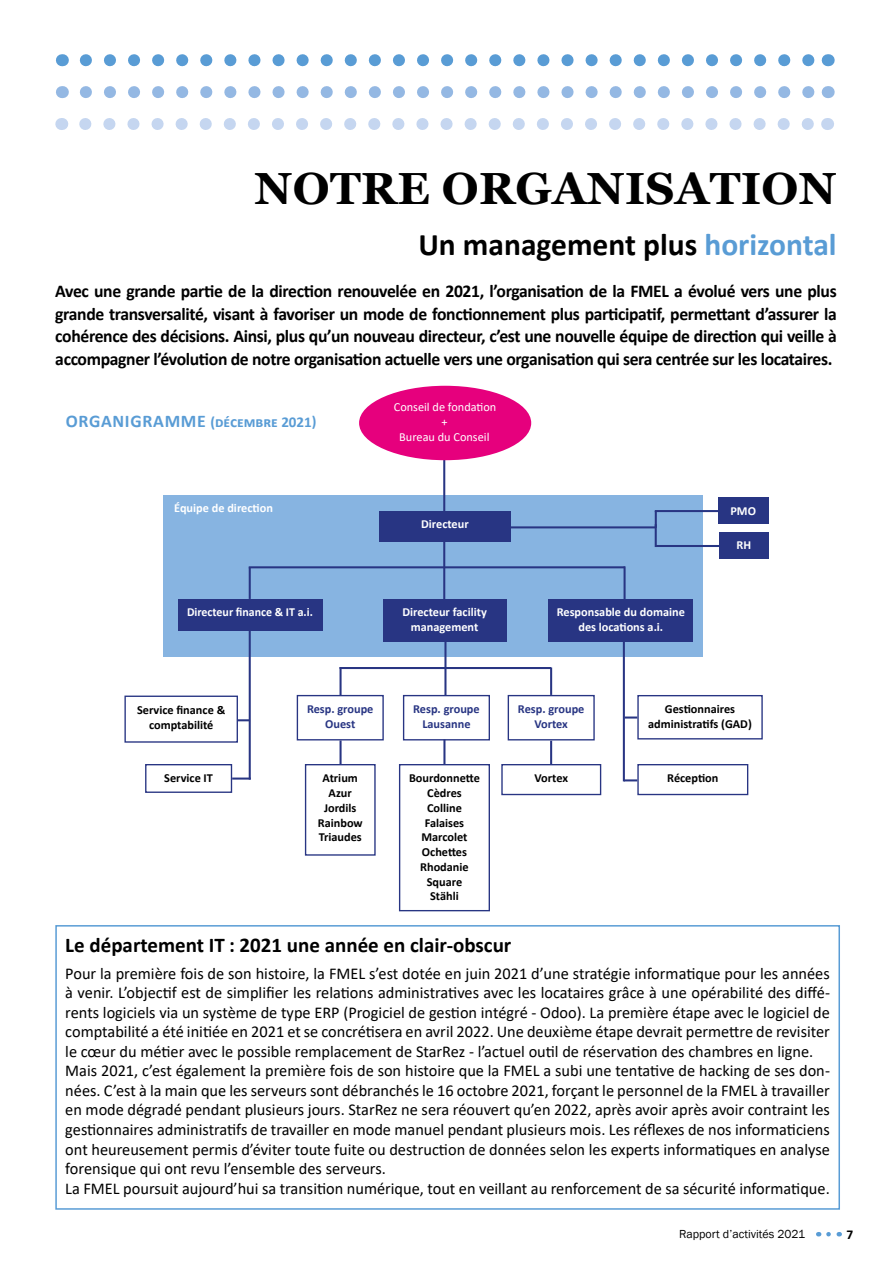
<style>
.page{position:relative;width:893px;height:1263px;background:#fff}
.page>*{position:absolute;margin:0;border:0;box-sizing:border-box;transform-origin:0 0}
.t1{font:700 45px "Georgia";letter-spacing:.01em;color:#000}
.t2{font:700 31.5px "Calibri";color:#000}
.t3{font:700 21px "Calibri";color:#000}
.t4{font:700 18px/22.5px "Calibri";letter-spacing:-.02em;color:#000;text-align:justify}
.t5{font:16.5px/19.5px "Calibri";color:#000}
.t6{font:700 15px "Calibri";color:#599cd5}
.t7{font:700 13.5px "Calibri";color:#000}
.t8{font:700 12.3px/14.7px "Calibri";color:#000;text-align:center}
.t9{font:700 12.3px/14.7px "Calibri";color:#fff;text-align:center}
.t10{font:700 12.3px/14.7px "Calibri";color:#283583;text-align:center}
.t11{font:12.3px/14.7px "Calibri";color:#fff;text-align:center}
.t12{font:12px "Franklin Gothic";color:#000}
.s1{color:#599cd5}
.s2{font-size:17.85px}
</style>
<div class="page">
<svg style="left:828px;top:1232px;width:12px;height:4px"></svg>
<hr style="left:444px;top:667px;width:2px;height:28px;background:#283583">
<div style="left:164px;top:495px;width:539px;height:162px;background:#87b4e1"></div>
<hr style="left:443px;top:445px;width:2px;height:69px;background:#283583">
<div style="left:359px;top:386px;width:172px;height:74px;background:#e6007d;border-radius:50%"></div>
<div style="left:379px;top:511px;width:132px;height:30px;background:#283583"></div>
<hr style="left:340px;top:667px;width:2px;height:28px;background:#283583">
<hr style="left:623px;top:566px;width:3px;height:37px;background:#283583">
<hr style="left:249px;top:625px;width:2px;height:155px;background:#283583">
<svg style="left:655px;top:512px;width:2px;height:12px"></svg>
<div style="left:718px;top:498px;width:50px;height:26px;background:#283583"></div>
<div style="left:549px;top:599px;width:144px;height:42px;background:#283583"></div>
<div style="left:383px;top:599px;width:124px;height:42px;background:#283583"></div>
<hr style="left:249px;top:566px;width:376px;height:2px;background:#283583">
<hr style="left:249px;top:567px;width:2px;height:32px;background:#283583">
<hr style="left:655px;top:510px;width:63px;height:2px;background:#283583">
<hr style="left:656px;top:545px;width:92px;height:2px;background:#283583">
<hr style="left:443px;top:540px;width:2px;height:63px;background:#283583">
<hr style="left:499px;top:526px;width:157px;height:2px;background:#283583">
<div style="left:145px;top:764px;width:87px;height:29px;border:1px solid #283583"></div>
<hr style="left:550px;top:667px;width:2px;height:28px;background:#283583">
<hr style="left:655px;top:524px;width:2px;height:23px;background:#283583">
<div style="left:178px;top:599px;width:144px;height:31px;background:#283583"></div>
<div style="left:719px;top:532px;width:49px;height:26px;background:#283583"></div>
<hr style="left:340px;top:667px;width:211px;height:2px;background:#283583">
<div style="left:124px;top:695px;width:114px;height:48px;border:1px solid #283583"></div>
<hr style="left:623px;top:641px;width:2px;height:140px;background:#283583">
<div style="left:637px;top:695px;width:126px;height:44px;border:1px solid #283583"></div>
<hr style="left:444px;top:641px;width:2px;height:26px;background:#283583">
<div style="left:297px;top:695px;width:87px;height:45px;border:1px solid #283583"></div>
<div style="left:399px;top:764px;width:91px;height:147px;border:1px solid #283583"></div>
<div style="left:501px;top:764px;width:100px;height:31px;border:1px solid #283583"></div>
<div style="left:403px;top:695px;width:87px;height:45px;border:1px solid #283583"></div>
<div style="left:508px;top:695px;width:87px;height:45px;border:1px solid #283583"></div>
<div style="left:637px;top:764px;width:111px;height:31px;border:1px solid #283583"></div>
<hr style="left:340px;top:740px;width:2px;height:24px;background:#283583">
<div style="left:305px;top:764px;width:71px;height:92px;border:1px solid #283583"></div>
<hr style="left:443px;top:739px;width:2px;height:25px;background:#283583">
<svg style="left:625px;top:716px;width:12px;height:2px"></svg>
<svg style="left:625px;top:779px;width:12px;height:2px"></svg>
<svg style="left:238px;top:719px;width:11px;height:2px"></svg>
<hr style="left:232px;top:777px;width:19px;height:3px;background:#283583">
<hr style="left:550px;top:741px;width:2px;height:23px;background:#283583">
<svg style="left:86px;top:54px;width:729px;height:12px"></svg>
<svg style="left:62px;top:54px;width:1px;height:12px"></svg>
<svg style="left:828px;top:54px;width:1px;height:12px"></svg>
<svg style="left:86px;top:86px;width:729px;height:12px"></svg>
<svg style="left:62px;top:86px;width:1px;height:12px"></svg>
<svg style="left:828px;top:86px;width:1px;height:12px"></svg>
<svg style="left:85px;top:118px;width:729px;height:12px"></svg>
<svg style="left:61px;top:118px;width:1px;height:12px"></svg>
<svg style="left:827px;top:118px;width:1px;height:12px"></svg>
<div style="left:55px;top:925px;width:785px;height:285px;border:2px solid #599cd5"></div>
<h1 class="t1" style="left:254px;top:160px;width:584px">NOTRE ORGANISATION</h1>
<h2 class="t2" style="left:418px;top:223px;width:420px">Un management plus <span class="s1">horizontal</span></h2>
<p class="t4" style="left:55px;top:280px;width:783px">Avec une grande partie de la direction renouvelée en 2021, l’organisation de la FMEL a évolué vers une plus grande transversalité, visant à favoriser un mode de fonctionnement plus participatif, permettant d’assurer la cohérence des décisions. Ainsi, plus qu’un nouveau directeur, c’est une nouvelle équipe de direction qui veille à accompagner l’évolution de notre organisation actuelle vers une organisation qui sera centrée sur les locataires.</p>
<p class="t6" style="left:66px;top:411px;width:252px"><span class="s2">ORGANIGRAMME</span> (décembre 2021)</p>
<p class="t11" style="left:394px;top:399px;width:104px">Conseil de fondation +<br>Bureau du Conseil</p>
<p class="t9" style="left:174px;top:500px;width:100px">Équipe de direction</p>
<p class="t9" style="left:730px;top:503px;width:27px">PMO</p>
<p class="t9" style="left:187px;top:604px;width:127px">Directeur finance &amp; IT a.i.</p>
<p class="t9" style="left:421px;top:516px;width:49px">Directeur</p>
<p class="t9" style="left:402px;top:604px;width:86px">Directeur facility management</p>
<p class="t9" style="left:557px;top:604px;width:130px">Responsable du domaine des locations a.i.</p>
<p class="t9" style="left:736px;top:537px;width:16px">RH</p>
<p class="t8" style="left:137px;top:702px;width:90px">Service finance &amp; comptabilité</p>
<p class="t8" style="left:648px;top:702px;width:105px">Gestionnaires administratifs (GAD)</p>
<p class="t10" style="left:307px;top:702px;width:68px">Resp. groupe<br>Ouest</p>
<p class="t10" style="left:413px;top:702px;width:68px">Resp. groupe<br>Lausanne</p>
<p class="t10" style="left:518px;top:702px;width:68px">Resp. groupe<br>Vortex</p>
<p class="t8" style="left:164px;top:771px;width:50px">Service IT</p>
<p class="t8" style="left:323px;top:771px;width:37px">Atrium</p>
<p class="t8" style="left:667px;top:771px;width:53px">Réception</p>
<p class="t8" style="left:318px;top:785px;width:46px">Azur<br>Jordils<br>Rainbow<br>Triaudes</p>
<p class="t8" style="left:409px;top:771px;width:72px">Bourdonnette<br>Cèdres<br>Colline<br>Falaises<br>Marcolet<br>Ochettes<br>Rhodanie<br>Square<br>Stähli</p>
<p class="t8" style="left:535px;top:771px;width:35px">Vortex</p>
<p class="t3" style="left:65px;top:930px;width:448px">Le département IT : 2021 une année en clair-obscur</p>
<p class="t5" style="left:65px;top:963px;width:766px">Pour la première fois de son histoire, la FMEL s’est dotée en juin 2021 d’une stratégie informatique pour les années à venir. L’objectif est de simplifier les relations administratives avec les locataires grâce à une opérabilité des diffé&shy;rents logiciels via un système de type ERP (Progiciel de gestion intégré - Odoo). La première étape avec le logiciel de comptabilité a été initiée en 2021 et se concrétisera en avril 2022. Une deuxième étape devrait permettre de revisiter le cœur du métier avec le possible remplacement de StarRez - l’actuel outil de réservation des chambres en ligne.<br>Mais 2021, c’est également la première fois de son histoire que la FMEL a subi une tentative de hacking de ses don&shy;nées. C’est à la main que les serveurs sont débranchés le 16 octobre 2021, forçant le personnel de la FMEL à travailler en mode dégradé pendant plusieurs jours. StarRez ne sera réouvert qu’en 2022, après avoir après avoir contraint les gestionnaires administratifs de travailler en mode manuel pendant plusieurs mois. Les réflexes de nos informaticiens ont heureusement permis d’éviter toute fuite ou destruction de données selon les experts informatiques en analyse forensique qui ont revu l’ensemble des serveurs.<br>La FMEL poursuit aujourd’hui sa transition numérique, tout en veillant au renforcement de sa sécurité informatique.</p>
<p class="t12" style="left:679px;top:1227px;width:128px">Rapport d’activités 2021</p>
<p class="t7" style="left:846px;top:1225px;width:8px">7</p>
</div>
